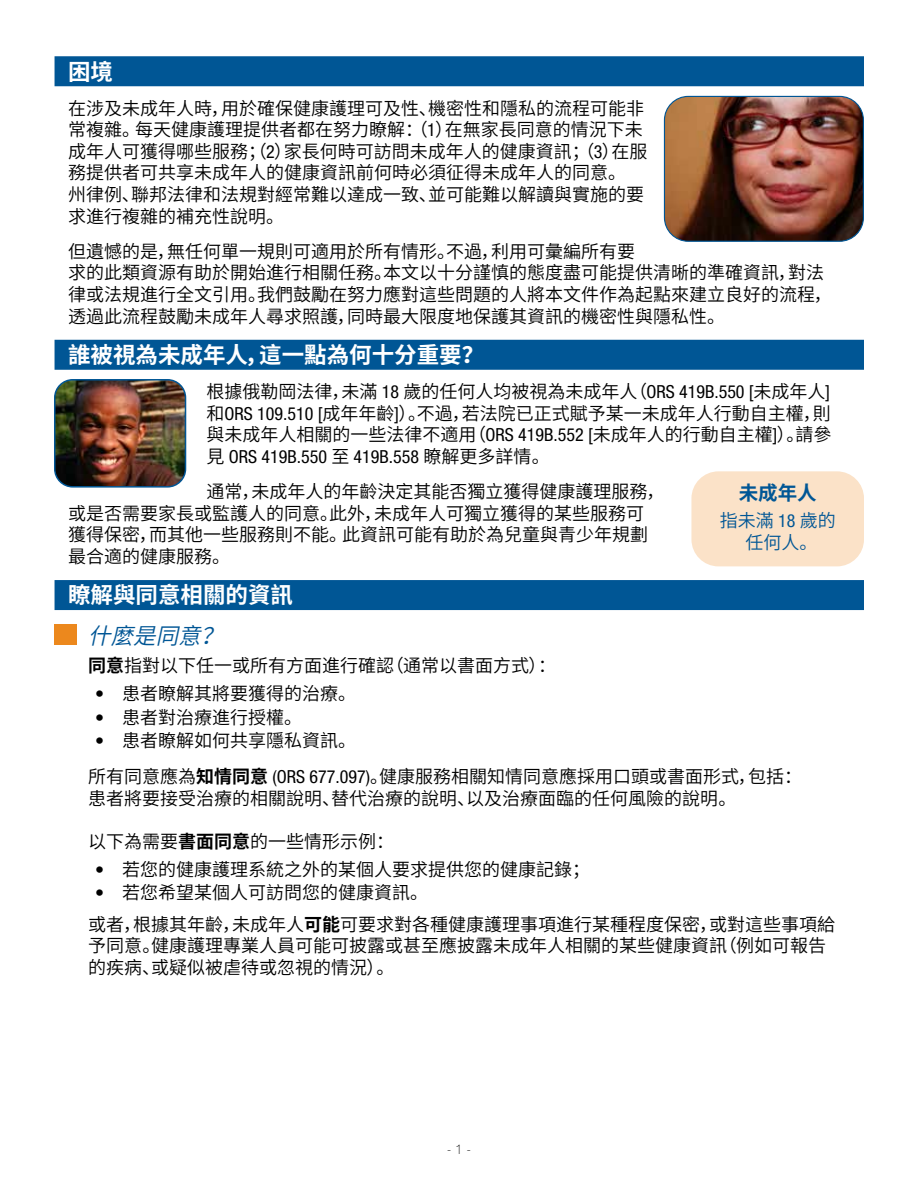
<style>
.page{position:relative;width:918px;height:1188px;background:#fff}
.page>*{position:absolute;margin:0;border:0;box-sizing:border-box;transform-origin:0 0}
.t1{font:700 22.5px "Source Han Sans SC";color:#fff}
.t2{font:italic 22.5px "Source Han Sans SC";color:#005695}
.t3{font:700 19.5px "Source Han Sans SC";color:#005695}
.t4{font:18px/21.6px "Source Han Sans SC";color:#000}
.t5{font:condensed 18px "Helvetica Neue LT Std";color:#000}
.t6{font:18px/21.6px "Source Han Sans SC";color:#005695;text-align:center}
.t7{font:100 13.5px "Helvetica Neue LT Std";color:#000}
.s1{font-family:"Helvetica Neue LT Std";font-stretch:condensed}
.s2{font-family:"Source Han Sans SC";font-stretch:normal}
.s3{font-weight:700}
.s4{font-family:"Helvetica Neue LT Std";font-weight:700;font-stretch:condensed}
</style>
<div class="page">
<div style="left:55px;top:56px;width:809px;height:30px;background:#005695"></div>
<div style="left:55px;top:340px;width:809px;height:30px;background:#005695"></div>
<div style="left:55px;top:580px;width:809px;height:30px;background:#005695"></div>
<div style="left:691px;top:471px;width:173px;height:95px;background:#fbe2c8;border-radius:27px"></div>
<div style="left:54px;top:625px;width:22px;height:20px;background:#ec881d"></div>
<img style="left:55px;top:380px;width:131px;height:105px">
<div style="left:54px;top:379px;width:132px;height:109px;border:2px solid #005695;border-radius:18px"></div>
<img style="left:664px;top:96px;width:198px;height:144px">
<div style="left:664px;top:96px;width:200px;height:146px;border:1px solid #005695;border-radius:24px"></div>
<p class="t1" style="left:68px;top:59px;width:46px">困境</p>
<p class="t4" style="left:68px;top:98px;width:581px">在涉及未成年人時，用於確保健康護理可及性、機密性和隱私的流程可能非常複雜。每天健康護理提供者都在努力瞭解：（<span class="s1">1</span>）在無家長同意的情況下未成年人可獲得哪些服務；（<span class="s1">2</span>）家長何時可訪問未成年人的健康資訊；（<span class="s1">3</span>）在服務提供者可共享未成年人的健康資訊前何時必須征得未成年人的同意。州律例、聯邦法律和法規對經常難以達成一致、並可能難以解讀與實施的要求進行複雜的補充性說明。</p>
<p class="t4" style="left:68px;top:241px;width:765px">但遺憾的是，無任何單一規則可適用於所有情形。不過，利用可彙編所有要<br>求的此類資源有助於開始進行相關任務。本文以十分謹慎的態度盡可能提供清晰的準確資訊，對法律或法規進行全文引用。我們鼓勵在努力應對這些問題的人將本文件作為起點來建立良好的流程，透過此流程鼓勵未成年人尋求照護，同時最大限度地保護其資訊的機密性與隱私性。</p>
<p class="t1" style="left:68px;top:342px;width:418px">誰被視為未成年人，這一點為何十分重要？</p>
<p class="t4" style="left:207px;top:381px;width:626px;text-align:justify">根據俄勒岡法律，未滿 <span class="s1">18</span> 歲的任何人均被視為未成年人（<span class="s1">ORS 419B.550 [</span>未成年人<span class="s1">]</span>和<span class="s1">ORS 109.510 [</span>成年年齡<span class="s1">]</span>）。不過，若法院已正式賦予某一未成年人行動自主權，則與未成年人相關的一些法律不適用（<span class="s1">ORS 419B.552 [</span>未成年人的行動自主權<span class="s1">]</span>）。請參</p>
<p class="t5" style="left:207px;top:446px;width:345px"><span class="s2">見</span> ORS 419B.550 <span class="s2">至</span> 419B.558 <span class="s2">瞭解更多詳情。</span></p>
<p class="t4" style="left:68px;top:481px;width:598px;text-indent:138px">通常，未成年人的年齡決定其能否獨立獲得健康護理服務，或是否需要家長或監護人的同意。此外，未成年人可獨立獲得的某些服務可獲得保密，而其他一些服務則不能。此資訊可能有助於為兒童與青少年規劃最合適的健康服務。</p>
<p class="t1" style="left:68px;top:582px;width:226px">瞭解與同意相關的資訊</p>
<p class="t2" style="left:88px;top:623px;width:150px">什麼是同意？</p>
<p class="t4" style="left:88px;top:655px;width:469px"><span class="s3">同意</span>指對以下任一或所有方面進行確認（通常以書面方式）：</p>
<p class="t4" style="left:95px;top:683px;width:263px"><span class="s4">•</span> 患者瞭解其將要獲得的治療。</p>
<p class="t4" style="left:95px;top:707px;width:209px"><span class="s4">•</span> 患者對治療進行授權。</p>
<p class="t4" style="left:88px;top:723px;width:715px;line-height:35.8px;text-indent:7px"><span class="s4">•</span> 患者瞭解如何共享隱私資訊。<br>所有同意應為<span class="s3">知情同意</span> <span class="s1">(ORS 677.097)</span>。健康服務相關知情同意應採用口頭或書面形式，包括：</p>
<p class="t4" style="left:88px;top:788px;width:650px">患者將要接受治療的相關說明、替代治療的說明、以及治療面臨的任何風險的說明。</p>
<p class="t4" style="left:88px;top:831px;width:307px">以下為需要<span class="s3">書面同意</span>的一些情形示例：</p>
<p class="t4" style="left:95px;top:859px;width:496px"><span class="s4">•</span> 若您的健康護理系統之外的某個人要求提供您的健康記錄；</p>
<p class="t4" style="left:88px;top:877px;width:748px;line-height:31.2px;text-indent:7px"><span class="s4">•</span> 若您希望某個人可訪問您的健康資訊。<br>或者，根據其年齡，未成年人<span class="s3">可能</span>可要求對各種健康護理事項進行某種程度保密，或對這些事項給</p>
<p class="t4" style="left:88px;top:935px;width:739px">予同意。健康護理專業人員可能可披露或甚至應披露未成年人相關的某些健康資訊（例如可報告的疾病、或疑似被虐待或忽視的情況）。</p>
<p class="t3" style="left:739px;top:482px;width:80px">未成年人</p>
<p class="t6" style="left:720px;top:510px;width:117px">指未滿 <span class="s1">18</span> 歲的任何人。</p>
<p class="t7" style="left:447px;top:1142px;width:26px">- 1 -</p>
</div>
